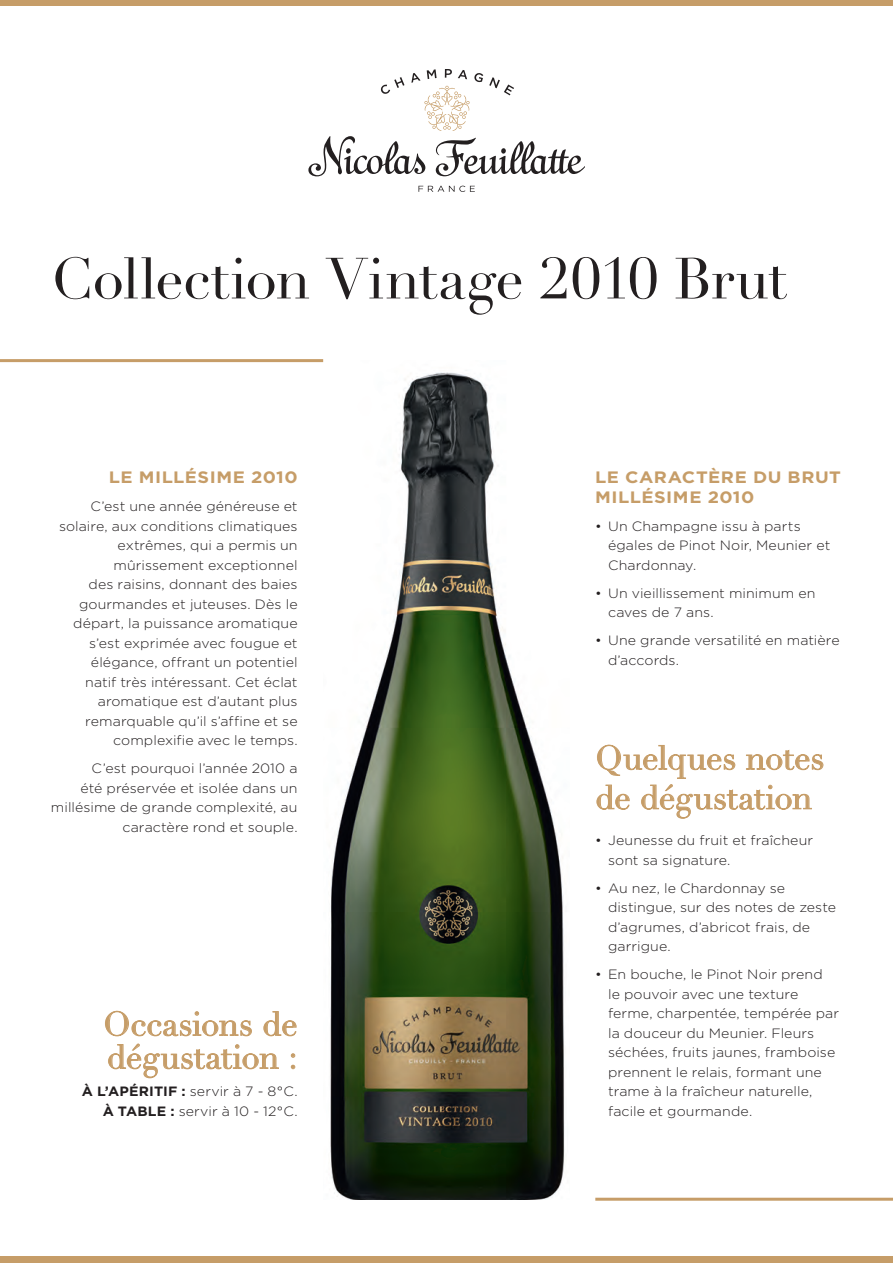
<style>
.page{position:relative;width:893px;height:1263px;background:#fff}
.page>*{position:absolute;margin:0;border:0;box-sizing:border-box;transform-origin:0 0}
.t1{font:57px "Didot LH";letter-spacing:-.01em;color:#231f20}
.t2{font:33px/33px "Didot LH";letter-spacing:-.015em;color:#c69d68}
.t3{font:700 16.5px/19.8px "Gotham";letter-spacing:.03em;color:#c69d68;scale:1.1 1}
.t4{font:300 13.5px/19.5px "Gotham";letter-spacing:.005em;color:#231f20;scale:1.05 1}
.s1{font-weight:700}
</style>
<div class="page">
<div style="left:0;top:1256px;width:893px;height:7px;background:#c69d68"></div>
<div style="left:0;top:0;width:893px;height:6px;background:#c69d68"></div>
<img style="left:323px;top:361px;width:242px;height:838px">
<svg style="left:418px;top:186px;width:57px;height:6px"></svg>
<svg style="left:308px;top:69px;width:277px;height:107px"></svg>
<hr style="left:0;top:359px;width:323px;height:3px;background:#c69d68">
<hr style="left:595px;top:1198px;width:298px;height:3px;background:#c69d68">
<svg style="left:105px;top:1011px;width:147px;height:25px"></svg>
<svg style="left:264px;top:1011px;width:32px;height:25px"></svg>
<svg style="left:108px;top:1044px;width:171px;height:34px"></svg>
<svg style="left:291px;top:1065px;width:4px;height:4px"></svg>
<svg style="left:597px;top:745px;width:226px;height:73px"></svg>
<h1 class="t1" style="left:51px;top:245px;width:737px">Collection Vintage 2010 Brut</h1>
<p class="t3" style="left:109px;top:467px;width:173px">LE MILLÉSIME 2010</p>
<p class="t4" style="left:59px;top:496px;width:229px;text-align:right">C’est une année généreuse et solaire, aux conditions climatiques extrêmes, qui a permis un mûrissement exceptionnel<br>des raisins, donnant des baies gourmandes et juteuses. Dès le départ, la puissance aromatique s’est exprimée avec fougue et élégance, offrant un potentiel natif très intéressant. Cet éclat aromatique est d’autant plus remarquable qu’il s’affine et se complexifie avec le temps.</p>
<p class="t4" style="left:51px;top:758px;width:236px;text-align:right">C’est pourquoi l’année 2010 a<br>été préservée et isolée dans un millésime de grande complexité, au caractère rond et souple.</p>
<h2 class="t2" style="left:103px;top:1008px;width:196px">Occasions de dégustation :</h2>
<p class="t4" style="left:82px;top:1082px;width:207px;text-align:right"><span class="s1">À L’APÉRITIF :</span> servir à 7 - 8°C.<br><span class="s1">À TABLE :</span> servir à 10 - 12°C.</p>
<p class="t3" style="left:595px;top:467px;width:225px">LE CARACTÈRE DU BRUT<br>MILLÉSIME 2010</p>
<p class="t4" style="left:608px;top:516px;width:213px;text-indent:-13px">• Un Champagne issu à parts égales de Pinot Noir, Meunier et<br>Chardonnay.</p>
<p class="t4" style="left:608px;top:583px;width:199px;text-indent:-13px">• Un vieillissement minimum en caves de 7 ans.</p>
<p class="t4" style="left:608px;top:631px;width:222px;text-indent:-13px">• Une grande versatilité en matière d’accords.</p>
<h2 class="t2" style="left:595px;top:739px;width:231px;line-height:39.6px">Quelques notes de dégustation</h2>
<p class="t4" style="left:608px;top:831px;width:197px;text-indent:-13px">• Jeunesse du fruit et fraîcheur sont sa signature.</p>
<p class="t4" style="left:608px;top:878px;width:219px;text-indent:-13px">• Au nez, le Chardonnay se distingue, sur des notes de zeste d’agrumes, d’abricot frais, de garrigue.</p>
<p class="t4" style="left:608px;top:965px;width:221px;text-indent:-13px">• En bouche, le Pinot Noir prend<br>le pouvoir avec une texture ferme, charpentée, tempérée par la douceur du Meunier. Fleurs séchées, fruits jaunes, framboise prennent le relais, formant une trame à la fraîcheur naturelle, facile et gourmande.</p>
</div>
